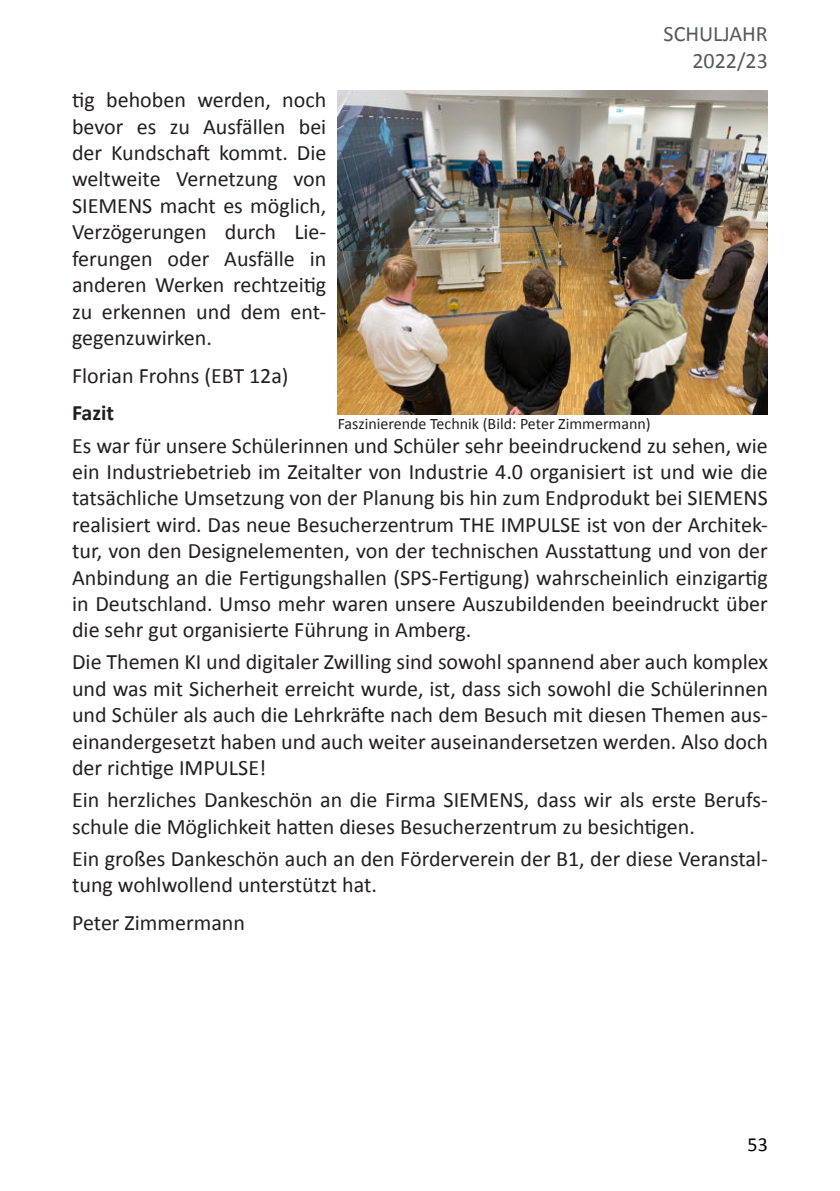
<style>
.page{position:relative;width:840px;height:1191px;background:#fff}
.page>*{position:absolute;margin:0;border:0;box-sizing:border-box;transform-origin:0 0}
.t1{font:22px/26.4px "Calibri";color:#231f20;text-align:justify}
.t2{font:22px/26.4px "Calibri";color:#55595a;text-align:right}
.t3{font:700 22px "Calibri";color:#231f20}
.t4{font:20px "Calibri";color:#000002}
.t5{font:16px "Calibri";color:#231f20}
</style>
<div class="page">
<img style="left:337px;top:91px;width:430px;height:323px">
<p class="t2" style="left:663px;top:21px;width:106px">SCHULJAHR<br>2022/23</p>
<p class="t1" style="left:72px;top:86px;width:255px">tig behoben werden, noch bevor es zu Ausfällen bei der Kundschaft kommt. Die weltweite Vernetzung von SIEMENS macht es möglich, Verzögerungen durch Lie&shy;ferungen oder Ausfälle in anderen Werken rechtzeitig zu erkennen und dem ent&shy;gegenzuwirken.</p>
<p class="t1" style="left:72px;top:361px;width:218px">Florian Frohns (EBT 12a)</p>
<p class="t3" style="left:72px;top:399px;width:44px">Fazit</p>
<p class="t1" style="left:72px;top:431px;width:697px">Es war für unsere Schülerinnen und Schüler sehr beeindruckend zu sehen, wie ein Industriebetrieb im Zeitalter von Industrie 4.0 organisiert ist und wie die tatsächliche Umsetzung von der Planung bis hin zum Endprodukt bei SIEMENS realisiert wird. Das neue Besucherzentrum THE IMPULSE ist von der Architek&shy;tur, von den Designelementen, von der technischen Ausstattung und von der Anbindung an die Fertigungshallen (SPS-Fertigung) wahrscheinlich einzigartig in Deutschland. Umso mehr waren unsere Auszubildenden beeindruckt über die sehr gut organisierte Führung in Amberg.</p>
<p class="t1" style="left:72px;top:648px;width:697px">Die Themen KI und digitaler Zwilling sind sowohl spannend aber auch komplex und was mit Sicherheit erreicht wurde, ist, dass sich sowohl die Schülerinnen und Schüler als auch die Lehrkräfte nach dem Besuch mit diesen Themen aus&shy;einandergesetzt haben und auch weiter auseinandersetzen werden. Also doch der richtige IMPULSE!</p>
<p class="t1" style="left:72px;top:785px;width:697px">Ein herzliches Dankeschön an die Firma SIEMENS, dass wir als erste Berufs&shy;schule die Möglichkeit hatten dieses Besucherzentrum zu besichtigen.</p>
<p class="t1" style="left:72px;top:844px;width:697px">Ein großes Dankeschön auch an den Förderverein der B1, der diese Veranstal&shy;tung wohlwollend unterstützt hat.</p>
<p class="t1" style="left:72px;top:908px;width:174px">Peter Zimmermann</p>
<p class="t5" style="left:337px;top:414px;width:314px">Faszinierende Technik (Bild: Peter Zimmermann)</p>
<p class="t4" style="left:747px;top:1132px;width:22px">53</p>
</div>
